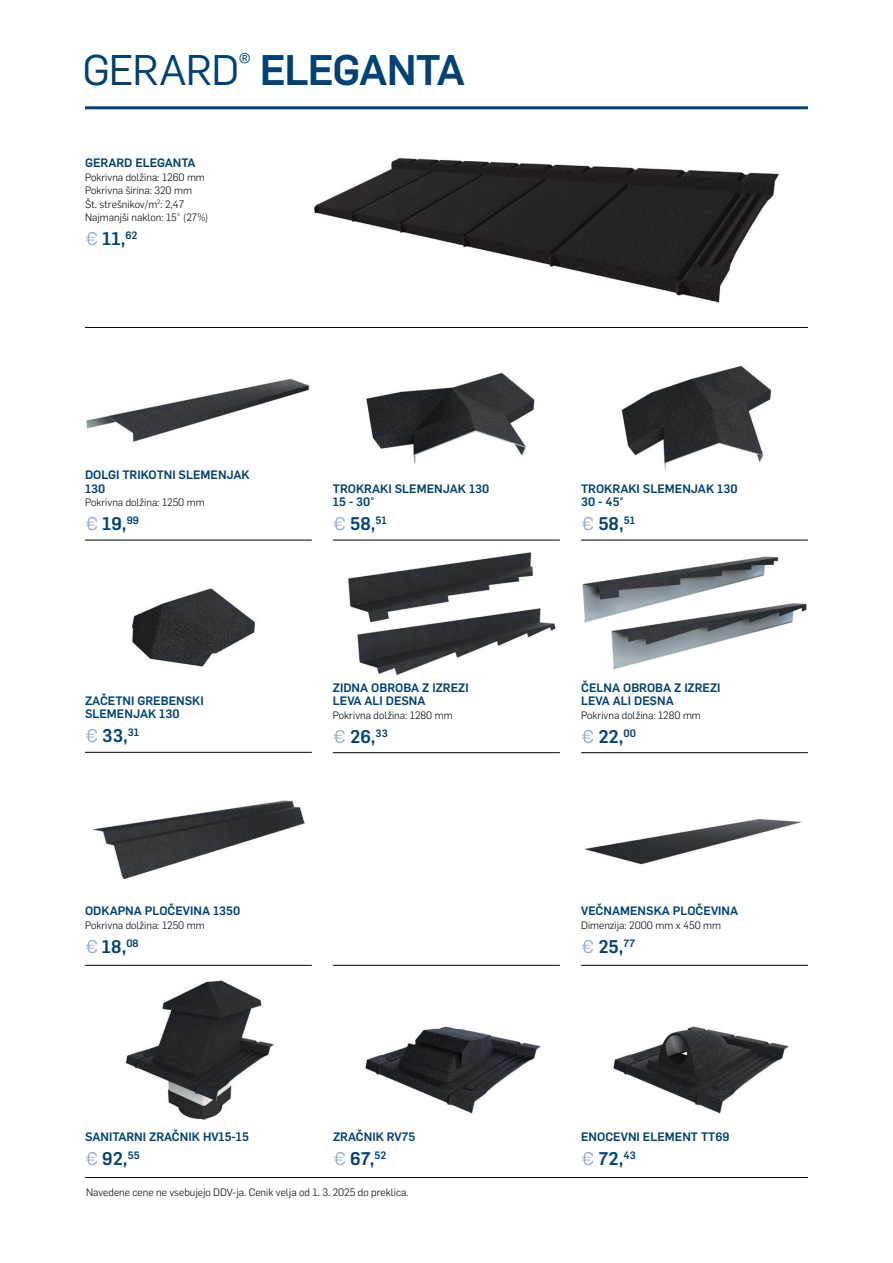
<style>
.page{position:relative;width:893px;height:1263px;background:#fff}
.page>*{position:absolute;margin:0;border:0;box-sizing:border-box;transform-origin:0 0}
.t1{font:500 42px "Flama";letter-spacing:-.035em;color:#004275}
.t2{font:500 18px "Flama";color:#004275}
.t3{font:500 12px/13.5px "Flama";color:#004275}
.t4{font:300 10.5px/13.5px "Flama";color:#000}
.s1{font-weight:400}
.s2{font-weight:400;color:#99adcb}
</style>
<div class="page">
<hr style="left:85px;top:106px;width:723px;height:3px;background:#004275">
<img style="left:86px;top:378px;width:224px;height:64px">
<img style="left:357px;top:608px;width:199px;height:67px">
<img style="left:582px;top:556px;width:197px;height:67px">
<img style="left:610px;top:600px;width:197px;height:70px">
<img style="left:93px;top:800px;width:212px;height:80px">
<img style="left:125px;top:980px;width:149px;height:140px">
<img style="left:584px;top:818px;width:218px;height:47px">
<img style="left:366px;top:372px;width:169px;height:91px">
<img style="left:621px;top:365px;width:150px;height:105px">
<img style="left:132px;top:588px;width:123px;height:79px">
<img style="left:348px;top:552px;width:185px;height:80px">
<img style="left:365px;top:1026px;width:176px;height:88px">
<img style="left:613px;top:1026px;width:176px;height:88px">
<hr style="left:85px;top:540px;width:227px;height:1px;background:#000">
<hr style="left:333px;top:752px;width:227px;height:1px;background:#000">
<hr style="left:581px;top:752px;width:227px;height:1px;background:#000">
<hr style="left:85px;top:752px;width:227px;height:1px;background:#000">
<hr style="left:85px;top:965px;width:227px;height:1px;background:#000">
<hr style="left:333px;top:965px;width:227px;height:1px;background:#000">
<hr style="left:333px;top:540px;width:227px;height:1px;background:#000">
<hr style="left:581px;top:965px;width:227px;height:1px;background:#000">
<hr style="left:581px;top:540px;width:227px;height:1px;background:#000">
<hr style="left:85px;top:327px;width:723px;height:1px;background:#000">
<img style="left:313px;top:157px;width:466px;height:146px">
<hr style="left:85px;top:1177px;width:723px;height:1px;background:#000">
<h1 class="t1" style="left:82px;top:40px;width:384px"><span class="s1">GERARD</span><sup>®</sup> ELEGANTA</h1>
<p class="t3" style="left:85px;top:155px;width:112px">GERARD ELEGANTA</p>
<p class="t4" style="left:85px;top:170px;width:125px">Pokrivna dolžina: 1260 mm<br>Pokrivna širina: 320 mm<br>Št. strešnikov/m<sup>2</sup>: 2,47<br>Najmanjši naklon: 15° (27%)</p>
<h2 class="t2" style="left:85px;top:226px;width:54px"><span class="s2">€</span> 11,<sup>62</sup></h2>
<p class="t3" style="left:85px;top:467px;width:166px">DOLGI TRIKOTNI SLEMENJAK<br>130</p>
<p class="t4" style="left:85px;top:495px;width:121px">Pokrivna dolžina: 1250 mm</p>
<h2 class="t2" style="left:85px;top:511px;width:55px"><span class="s2">€</span> 19,<sup>99</sup></h2>
<p class="t3" style="left:85px;top:693px;width:120px">ZAČETNI GREBENSKI<br>SLEMENJAK 130</p>
<h2 class="t2" style="left:85px;top:723px;width:56px"><span class="s2">€</span> 33,<sup>31</sup></h2>
<p class="t3" style="left:85px;top:903px;width:157px">ODKAPNA PLOČEVINA 1350</p>
<p class="t4" style="left:85px;top:917px;width:121px">Pokrivna dolžina: 1250 mm</p>
<h2 class="t2" style="left:85px;top:933px;width:55px"><span class="s2">€</span> 18,<sup>08</sup></h2>
<p class="t3" style="left:85px;top:1129px;width:165px">SANITARNI ZRAČNIK HV15-15</p>
<h2 class="t2" style="left:85px;top:1145px;width:56px"><span class="s2">€</span> 92,<sup>55</sup></h2>
<p class="t3" style="left:333px;top:481px;width:158px">TROKRAKI SLEMENJAK 130<br>15 - 30°</p>
<p class="t3" style="left:581px;top:481px;width:158px">TROKRAKI SLEMENJAK 130<br>30 - 45°</p>
<h2 class="t2" style="left:333px;top:511px;width:56px"><span class="s2">€</span> 58,<sup>51</sup></h2>
<h2 class="t2" style="left:581px;top:511px;width:56px"><span class="s2">€</span> 58,<sup>51</sup></h2>
<p class="t3" style="left:333px;top:680px;width:137px">ZIDNA OBROBA Z IZREZI<br>LEVA ALI DESNA</p>
<p class="t4" style="left:333px;top:708px;width:121px">Pokrivna dolžina: 1280 mm</p>
<p class="t3" style="left:581px;top:680px;width:141px">ČELNA OBROBA Z IZREZI<br>LEVA ALI DESNA</p>
<p class="t4" style="left:581px;top:708px;width:121px">Pokrivna dolžina: 1280 mm</p>
<h2 class="t2" style="left:333px;top:723px;width:56px"><span class="s2">€</span> 26,<sup>33</sup></h2>
<h2 class="t2" style="left:581px;top:723px;width:56px"><span class="s2">€</span> 22,<sup>00</sup></h2>
<p class="t3" style="left:581px;top:903px;width:158px">VEČNAMENSKA PLOČEVINA</p>
<p class="t4" style="left:581px;top:917px;width:141px">Dimenzija: 2000 mm x 450 mm</p>
<h2 class="t2" style="left:581px;top:933px;width:56px"><span class="s2">€</span> 25,<sup>77</sup></h2>
<p class="t3" style="left:333px;top:1129px;width:84px">ZRAČNIK RV75</p>
<p class="t3" style="left:581px;top:1129px;width:150px">ENOCEVNI ELEMENT TT69</p>
<h2 class="t2" style="left:333px;top:1145px;width:55px"><span class="s2">€</span> 67,<sup>52</sup></h2>
<h2 class="t2" style="left:581px;top:1145px;width:56px"><span class="s2">€</span> 72,<sup>43</sup></h2>
<p class="t4" style="left:86px;top:1184px;width:324px">Navedene cene ne vsebujejo DDV-ja. Cenik velja od 1. 3. 2025 do preklica.</p>
</div>
